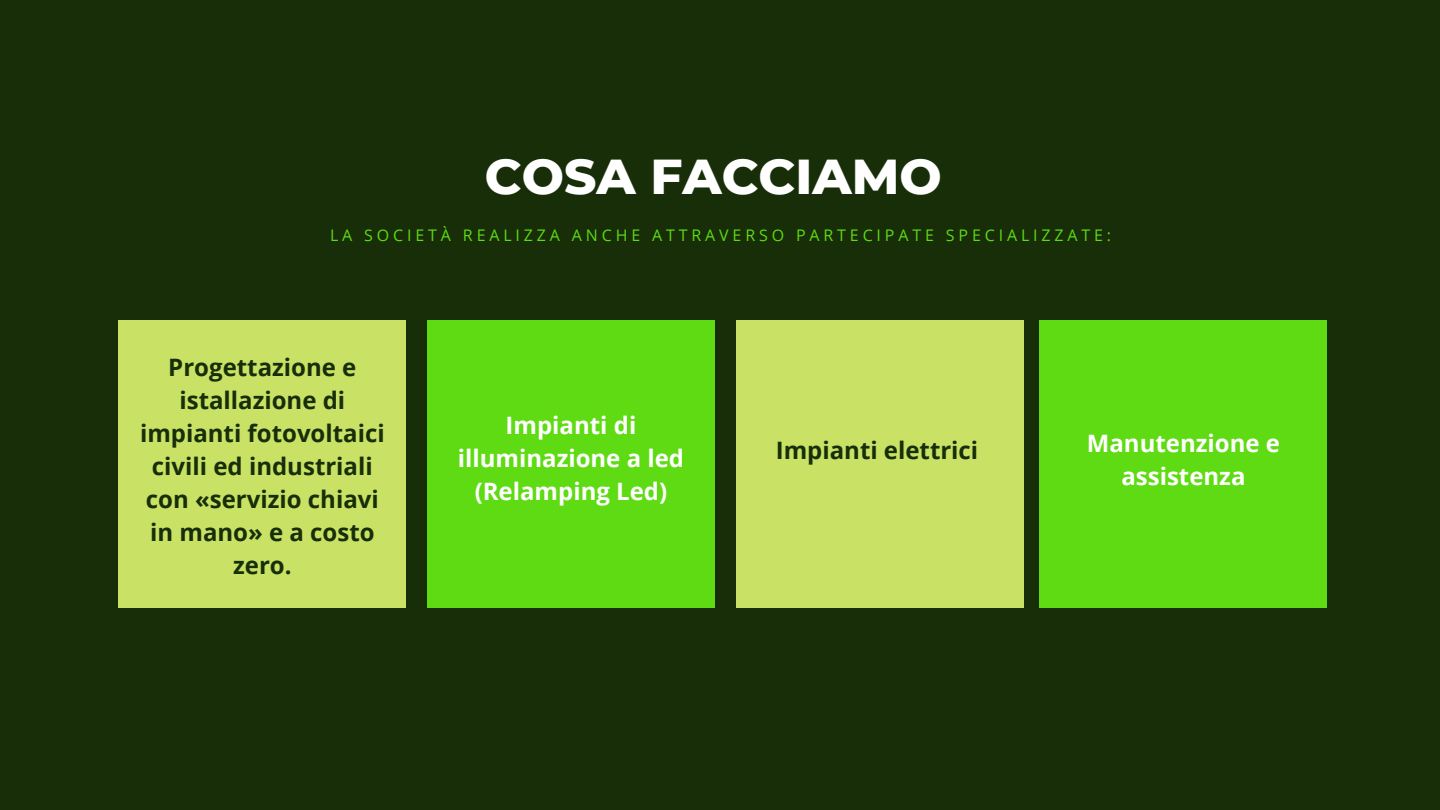
<style>
.page{position:relative;width:1440px;height:810px;background:#172e08}
.page>*{position:absolute;margin:0;border:0;box-sizing:border-box;transform-origin:0 0}
.t1{font:800 50px "Montserrat";color:#fff}
.t2{font:700 24px/33px "Open Sans";color:#172e08;text-align:center}
.t3{font:700 24px/33px "Open Sans";color:#fff;text-align:center}
.t4{font:16px "Open Sans";letter-spacing:.24em;color:#5edb12}
</style>
<div class="page">
<div style="left:119px;top:321px;width:287px;height:287px;background:#c9e265"></div>
<div style="left:427px;top:321px;width:287px;height:287px;background:#5edb12"></div>
<div style="left:736px;top:321px;width:287px;height:287px;background:#c9e265"></div>
<div style="left:1040px;top:321px;width:287px;height:287px;background:#5edb12"></div>
<p class="t1" style="left:485px;top:145px;width:458px">COSA FACCIAMO</p>
<p class="t4" style="left:330px;top:223px;width:783px">LA SOCIETÀ REALIZZA ANCHE ATTRAVERSO PARTECIPATE SPECIALIZZATE:</p>
<p class="t2" style="left:140px;top:350px;width:246px">Progettazione e istallazione di impianti fotovoltaici civili ed industriali con «servizio chiavi in mano» e a costo zero.</p>
<p class="t3" style="left:458px;top:409px;width:228px">Impianti di illuminazione a led (Relamping Led)</p>
<p class="t2" style="left:776px;top:433px;width:204px">Impianti elettrici</p>
<p class="t3" style="left:1087px;top:426px;width:195px">Manutenzione e assistenza</p>
</div>
